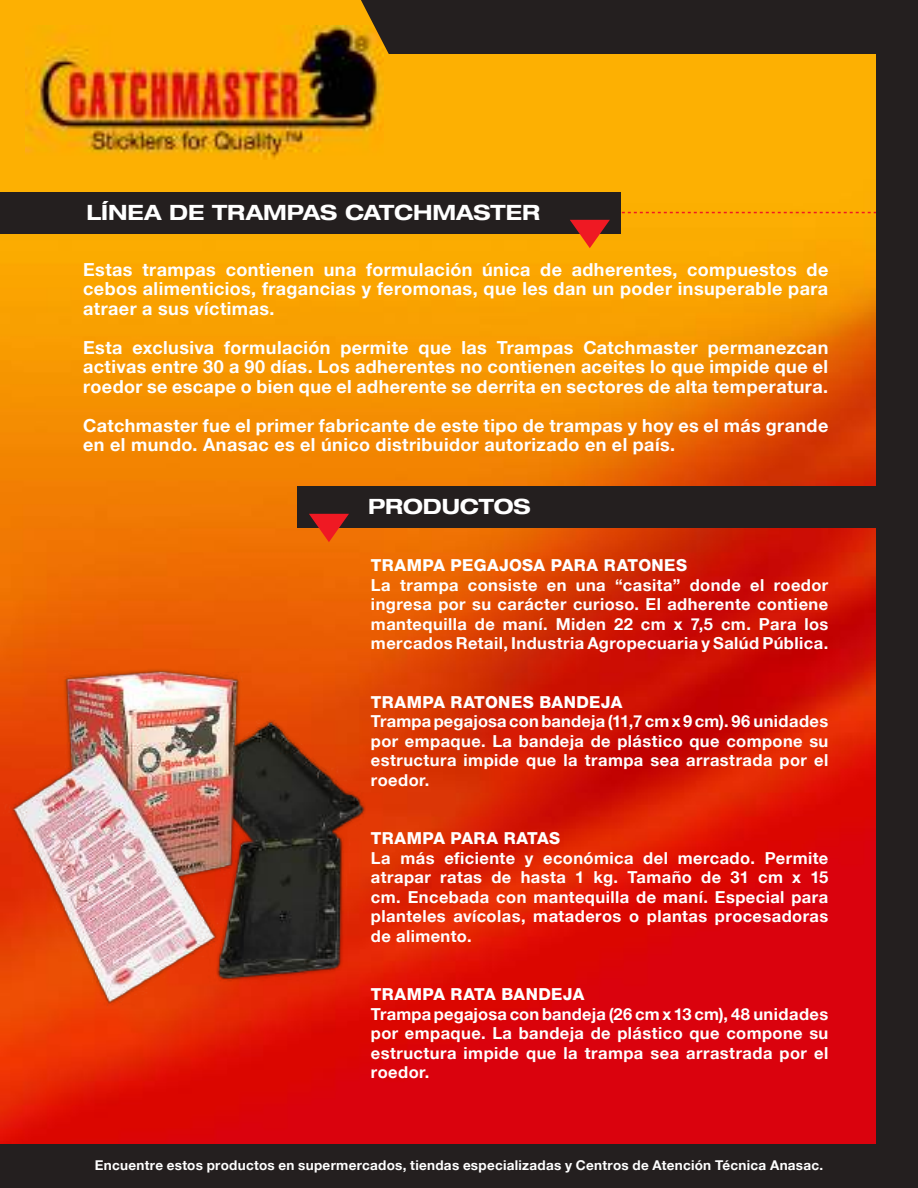
<style>
.page{position:relative;width:918px;height:1188px;background:#fff}
.page>*{position:absolute;margin:0;border:0;box-sizing:border-box;transform-origin:0 0}
.t1{font:700 expanded 21px "Helvetica 73";letter-spacing:-.005em;color:#fff}
.t2{font:700 18px/19.5px "Helvetica 75";letter-spacing:.025em;color:#fff;text-align:justify}
.t3{font:700 16.5px/19.5px "Helvetica 75";letter-spacing:.025em;color:#fff;text-align:justify}
.t4{font:800 16.5px "Helvetica 85";letter-spacing:.025em;color:#fff}
.t5{font:700 13.5px "Helvetica 75";letter-spacing:.02em;color:#fff}
</style>
<div class="page">
<img style="left:0;top:0;width:876px;height:1144px">
<img style="left:25px;top:25px;width:358px;height:135px">
<div style="left:355px;top:0;width:563px;height:54px;background:#241f1f"></div>
<svg style="left:621px;top:212px;width:255px;height:1px"></svg>
<div style="left:0;top:192px;width:621px;height:41px;background:#241f1f"></div>
<svg style="left:570px;top:220px;width:40px;height:28px"></svg>
<div style="left:298px;top:486px;width:620px;height:41px;background:#241f1f"></div>
<svg style="left:309px;top:514px;width:40px;height:28px"></svg>
<div style="left:876px;top:54px;width:42px;height:1134px;background:#241f1f"></div>
<div style="left:0;top:1144px;width:918px;height:44px;background:#241f1f"></div>
<img style="left:3px;top:646px;width:363px;height:365px">
<p class="t1" style="left:86px;top:200px;width:455px">LÍNEA DE TRAMPAS CATCHMASTER</p>
<p class="t2" style="left:83px;top:259px;width:747px">Estas trampas contienen una formulación única de adherentes, compuestos de cebos alimenticios, fragancias y feromonas, que les dan un poder insuperable para atraer a sus víctimas.</p>
<p class="t2" style="left:83px;top:337px;width:747px">Esta exclusiva formulación permite que las Trampas Catchmaster permanezcan activas entre 30 a 90 días. Los adherentes no contienen aceites lo que impide que el roedor se escape o bien que el adherente se derrita en sectores de alta temperatura.</p>
<p class="t2" style="left:83px;top:415px;width:747px">Catchmaster fue el primer fabricante de este tipo de trampas y hoy es el más grande en el mundo. Anasac es el único distribuidor autorizado en el país.</p>
<p class="t1" style="left:368px;top:494px;width:164px">PRODUCTOS</p>
<p class="t4" style="left:371px;top:556px;width:318px">TRAMPA PEGAJOSA PARA RATONES</p>
<p class="t3" style="left:371px;top:575px;width:459px">La trampa consiste en una “casita” donde el roedor ingresa por su carácter curioso. El adherente contiene mantequilla de maní. Miden 22 cm x 7,5 cm. Para los mercados Retail, Industria Agropecuaria y Salúd Pública.</p>
<p class="t4" style="left:371px;top:692px;width:253px">TRAMPA RATONES BANDEJA</p>
<p class="t3" style="left:371px;top:711px;width:459px">Trampa pegajosa con bandeja (11,7 cm x 9 cm). 96 unidades por empaque. La bandeja de plástico que compone su estructura impide que la trampa sea arrastrada por el roedor.</p>
<p class="t4" style="left:371px;top:829px;width:191px">TRAMPA PARA RATAS</p>
<p class="t3" style="left:371px;top:848px;width:459px">La más eficiente y económica del mercado. Permite atrapar ratas de hasta 1 kg. Tamaño de 31 cm x 15 cm. Encebada con mantequilla de maní. Especial para planteles avícolas, mataderos o plantas procesadoras de alimento.</p>
<p class="t4" style="left:371px;top:985px;width:215px">TRAMPA RATA BANDEJA</p>
<p class="t3" style="left:371px;top:1004px;width:459px">Trampa pegajosa con bandeja (26 cm x 13 cm), 48 unidades por empaque. La bandeja de plástico que compone su estructura impide que la trampa sea arrastrada por el roedor.</p>
<p class="t5" style="left:95px;top:1157px;width:730px">Encuentre estos productos en supermercados, tiendas especializadas y Centros de Atención Técnica Anasac.</p>
</div>
